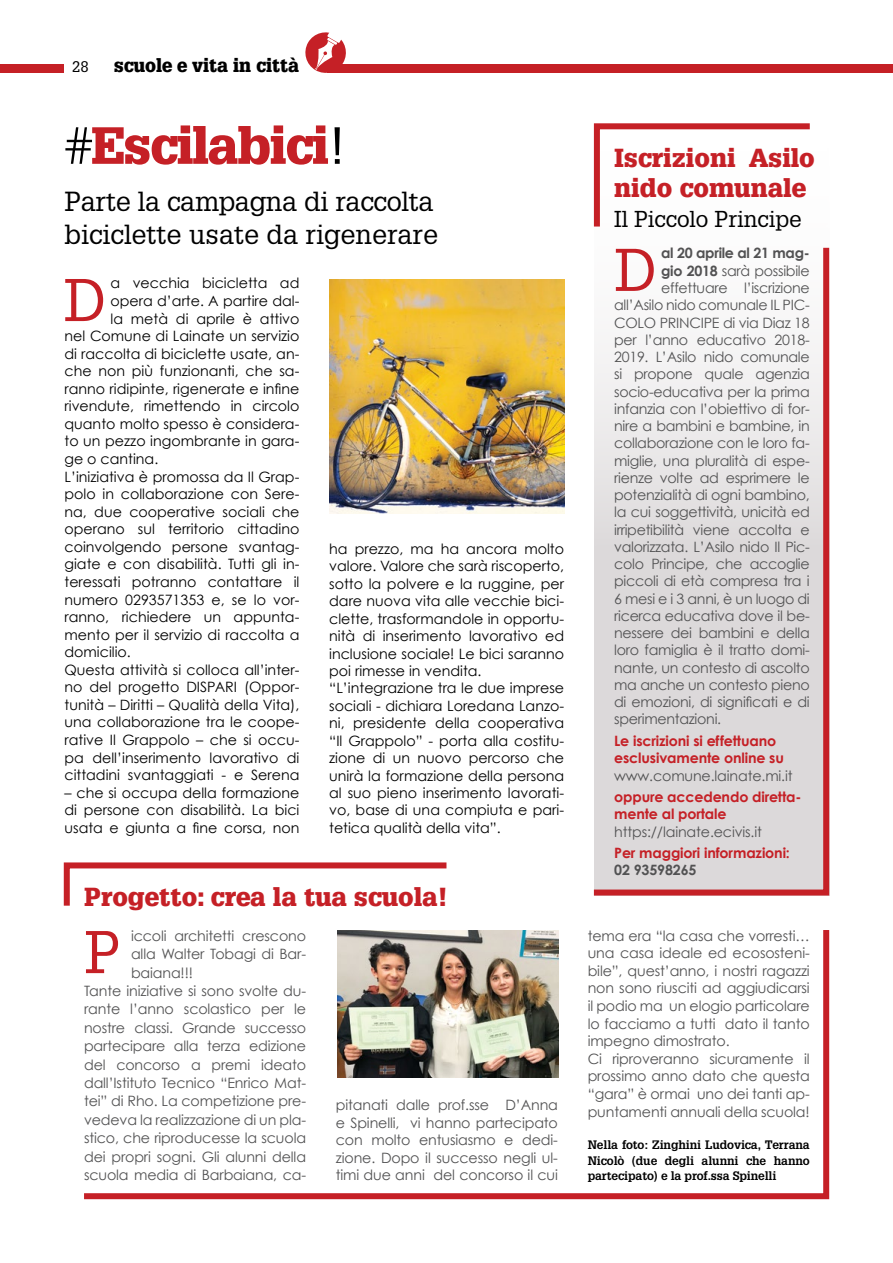
<style>
.page{position:relative;width:893px;height:1263px;background:#fff}
.page>*{position:absolute;margin:0;border:0;box-sizing:border-box;transform-origin:0 0}
.t1{font:58.8px "Glypha";color:#c52026}
.t2{font:900 51px "Glypha";letter-spacing:-.03em;color:#c52026}
.t3{font:27px/33px "Glypha";color:#000}
.t4{font:900 25.5px/30px "Glypha";color:#c52026}
.t5{font:22.5px "Glypha";color:#000}
.t6{font:900 18.75px "Glypha";color:#000;scale:.96 1}
.t7{font:15px "Glypha";color:#000}
.t8{font:14.25px/17.5px "Century Gothic";letter-spacing:-.01em;color:#525253;text-align:justify}
.t9{font:14.25px/17.5px "Century Gothic";color:#000}
.t10{font:700 14.25px/17.2px "Century Gothic";letter-spacing:-.01em;color:#c52026}
.t11{font:700 14.25px "Century Gothic";letter-spacing:-.02em;color:#525253}
.t12{font:700 12px/15.3px "Glypha";letter-spacing:-.01em;color:#000;text-align:justify}
.s1{font-weight:400;color:#000}
.s2{font-weight:700}
</style>
<div class="page">
<div style="left:327px;top:64px;width:566px;height:8px;background:#c52026"></div>
<svg style="left:305px;top:32px;width:44px;height:41px"></svg>
<div style="left:0;top:64px;width:64px;height:8px;background:#c52026"></div>
<svg style="left:84px;top:930px;width:746px;height:270px"></svg>
<img style="left:337px;top:930px;width:221px;height:148px">
<svg style="left:63px;top:862px;width:384px;height:44px"></svg>
<svg style="left:593px;top:123px;width:217px;height:104px"></svg>
<svg style="left:593px;top:247px;width:237px;height:649px"></svg>
<img style="left:329px;top:279px;width:235px;height:234px">
<p class="t7" style="left:72px;top:58px;width:18px">28</p>
<h3 class="t6" style="left:114px;top:54px;width:194px">scuole e vita in città</h3>
<h2 class="t2" style="left:65px;top:115px;width:284px"><span class="s1">#</span>Escilabici<span class="s1">!</span></h2>
<h3 class="t3" style="left:65px;top:184px;width:375px">Parte la campagna di raccolta biciclette usate da rigenerare</h3>
<h1 class="t1" style="left:64px;top:265px;width:44px">D</h1>
<p class="t9" style="left:111px;top:274px;width:190px">a vecchia bicicletta ad opera d’arte. A partire dal-</p>
<p class="t9" style="left:65px;top:309px;width:236px;text-indent:46px">la metà di aprile è attivo nel Comune di Lainate un servizio di raccolta di biciclette usate, an&shy;che non più funzionanti, che sa&shy;ranno ridipinte, rigenerate e infine rivendute, rimettendo in circolo quanto molto spesso è considera&shy;to un pezzo ingombrante in gara&shy;ge o cantina.<br>L’iniziativa è promossa da Il Grap&shy;polo in collaborazione con Sere&shy;na, due cooperative sociali che operano sul territorio cittadino coinvolgendo persone svantag&shy;giate e con disabilità. Tutti gli in&shy;teressati potranno contattare il numero 0293571353 e, se lo vor&shy;ranno, richiedere un appunta&shy;mento per il servizio di raccolta a domicilio.<br>Questa attività si colloca all’inter&shy;no del progetto DISPARI (Oppor&shy;tunità – Diritti – Qualità della Vita), una collaborazione tra le coope&shy;rative Il Grappolo – che si occu&shy;pa dell’inserimento lavorativo di cittadini svantaggiati - e Serena</p>
<p class="t9" style="left:65px;top:783px;width:236px;text-align:justify">– che si occupa della formazione di persone con disabilità. La bici usata e giunta a fine corsa, non</p>
<p class="t9" style="left:329px;top:540px;width:236px">ha prezzo, ma ha ancora molto valore. Valore che sarà riscoperto, sotto la polvere e la ruggine, per dare nuova vita alle vecchie bici&shy;clette, trasformandole in opportu&shy;nità di inserimento lavorativo ed inclusione sociale! Le bici saranno poi rimesse in vendita. “L’integrazione tra le due imprese sociali - dichiara Loredana Lanzo&shy;ni, presidente della cooperativa “Il Grappolo” - porta alla costitu&shy;zione di un nuovo percorso che unirà la formazione della persona al suo pieno inserimento lavorati&shy;vo, base di una compiuta e pari&shy;tetica qualità della vita”.</p>
<h3 class="t4" style="left:84px;top:881px;width:365px">Progetto: crea la tua scuola!</h3>
<h1 class="t1" style="left:84px;top:917px;width:37px">P</h1>
<p class="t8" style="left:131px;top:926px;width:177px">iccoli architetti crescono</p>
<p class="t8" style="left:131px;top:945px;width:177px">alla Walter Tobagi di Bar-</p>
<p class="t8" style="left:131px;top:963px;width:63px">baiana!!!</p>
<p class="t8" style="left:84px;top:982px;width:224px">Tante iniziative si sono svolte du-</p>
<p class="t8" style="left:84px;top:1000px;width:224px">rante l’anno scolastico per le</p>
<p class="t8" style="left:84px;top:1019px;width:224px">nostre classi. Grande successo</p>
<p class="t8" style="left:84px;top:1037px;width:224px">partecipare alla terza edizione</p>
<p class="t8" style="left:84px;top:1055px;width:224px">del concorso a premi ideato</p>
<p class="t8" style="left:84px;top:1074px;width:224px">dall’Istituto Tecnico “Enrico Mat-</p>
<p class="t8" style="left:84px;top:1092px;width:224px">tei” di Rho. La competizione pre-</p>
<p class="t8" style="left:84px;top:1111px;width:224px">vedeva la realizzazione di un pla-</p>
<p class="t8" style="left:84px;top:1129px;width:224px">stico, che riproducesse la scuola</p>
<p class="t8" style="left:84px;top:1147px;width:224px">dei propri sogni. Gli alunni della</p>
<p class="t8" style="left:84px;top:1166px;width:224px">scuola media di Barbaiana, ca-</p>
<p class="t8" style="left:336px;top:1096px;width:224px">pitanati dalle prof.sse D’Anna e Spinelli, vi hanno partecipato con molto entusiasmo e dedi&shy;zione. Dopo il successo negli ul&shy;timi due anni del concorso il cui</p>
<h3 class="t4" style="left:614px;top:142px;width:202px">Iscrizioni Asilo nido comunale</h3>
<h3 class="t5" style="left:614px;top:205px;width:189px">Il Piccolo Principe</h3>
<p class="t11" style="left:661px;top:244px;width:150px">al 20 aprile al 21 mag-</p>
<p class="t8" style="left:661px;top:262px;width:150px"><span class="s2">gio 2018</span> sarà possibile</p>
<p class="t8" style="left:661px;top:279px;width:150px">effettuare l’iscrizione</p>
<p class="t8" style="left:614px;top:296px;width:197px">all’Asilo nido comunale IL PIC-</p>
<p class="t8" style="left:614px;top:313px;width:197px">COLO PRINCIPE di via Diaz 18</p>
<p class="t8" style="left:614px;top:331px;width:197px">per l’anno educativo 2018-</p>
<p class="t8" style="left:614px;top:348px;width:197px">2019. L’Asilo nido comunale</p>
<p class="t8" style="left:614px;top:365px;width:197px">si propone quale agenzia</p>
<p class="t8" style="left:614px;top:382px;width:197px">socio-educativa per la prima</p>
<p class="t8" style="left:614px;top:400px;width:197px">infanzia con l’obiettivo di for-</p>
<p class="t8" style="left:614px;top:417px;width:197px">nire a bambini e bambine, in</p>
<p class="t8" style="left:614px;top:434px;width:197px">collaborazione con le loro fa-</p>
<p class="t8" style="left:614px;top:451px;width:197px">miglie, una pluralità di espe-</p>
<p class="t8" style="left:614px;top:469px;width:197px">rienze volte ad esprimere le</p>
<p class="t8" style="left:614px;top:486px;width:197px">potenzialità di ogni bambino,</p>
<p class="t8" style="left:614px;top:503px;width:197px">la cui soggettività, unicità ed</p>
<p class="t8" style="left:614px;top:520px;width:197px">irripetibilità viene accolta e</p>
<p class="t8" style="left:614px;top:538px;width:197px">valorizzata. L’Asilo nido Il Pic-</p>
<p class="t8" style="left:614px;top:555px;width:197px">colo Principe, che accoglie</p>
<p class="t8" style="left:614px;top:572px;width:197px">piccoli di età compresa tra i</p>
<p class="t8" style="left:614px;top:589px;width:197px">6 mesi e i 3 anni, è un luogo di</p>
<p class="t8" style="left:614px;top:607px;width:197px">ricerca educativa dove il be-</p>
<p class="t8" style="left:614px;top:624px;width:197px">nessere dei bambini e della</p>
<p class="t8" style="left:614px;top:641px;width:197px">loro famiglia è il tratto domi-</p>
<p class="t8" style="left:614px;top:658px;width:197px">nante, un contesto di ascolto</p>
<p class="t8" style="left:614px;top:676px;width:197px">ma anche un contesto pieno</p>
<p class="t8" style="left:614px;top:693px;width:197px">di emozioni, di significati e di</p>
<p class="t8" style="left:614px;top:710px;width:108px">sperimentazioni.</p>
<p class="t10" style="left:614px;top:732px;width:171px">Le iscrizioni si effettuano esclusivamente online su</p>
<p class="t8" style="left:614px;top:766px;width:180px">www.comune.lainate.mi.it</p>
<p class="t10" style="left:614px;top:788px;width:189px">oppure accedendo diretta&shy;mente al portale</p>
<p class="t8" style="left:614px;top:822px;width:149px">https://lainate.ecivis.it</p>
<p class="t10" style="left:614px;top:844px;width:177px">Per maggiori informazioni:</p>
<p class="t11" style="left:614px;top:861px;width:84px">02 93598265</p>
<h1 class="t1" style="left:614px;top:234px;width:44px">D</h1>
<p class="t8" style="left:588px;top:926px;width:224px;text-align:left">tema era “la casa che vorresti… una casa ideale ed ecososteni&shy;bile”, quest’anno, i nostri ragazzi non sono riusciti ad aggiudicarsi il podio ma un elogio particolare lo facciamo a tutti dato il tanto impegno dimostrato.<br>Ci riproveranno sicuramente il prossimo anno dato che questa “gara” è ormai uno dei tanti ap&shy;puntamenti annuali della scuola!</p>
<p class="t12" style="left:588px;top:1137px;width:224px">Nella foto: Zinghini Ludovica, Terrana Nicolò (due degli alunni che hanno partecipato) e la prof.ssa Spinelli</p>
</div>
